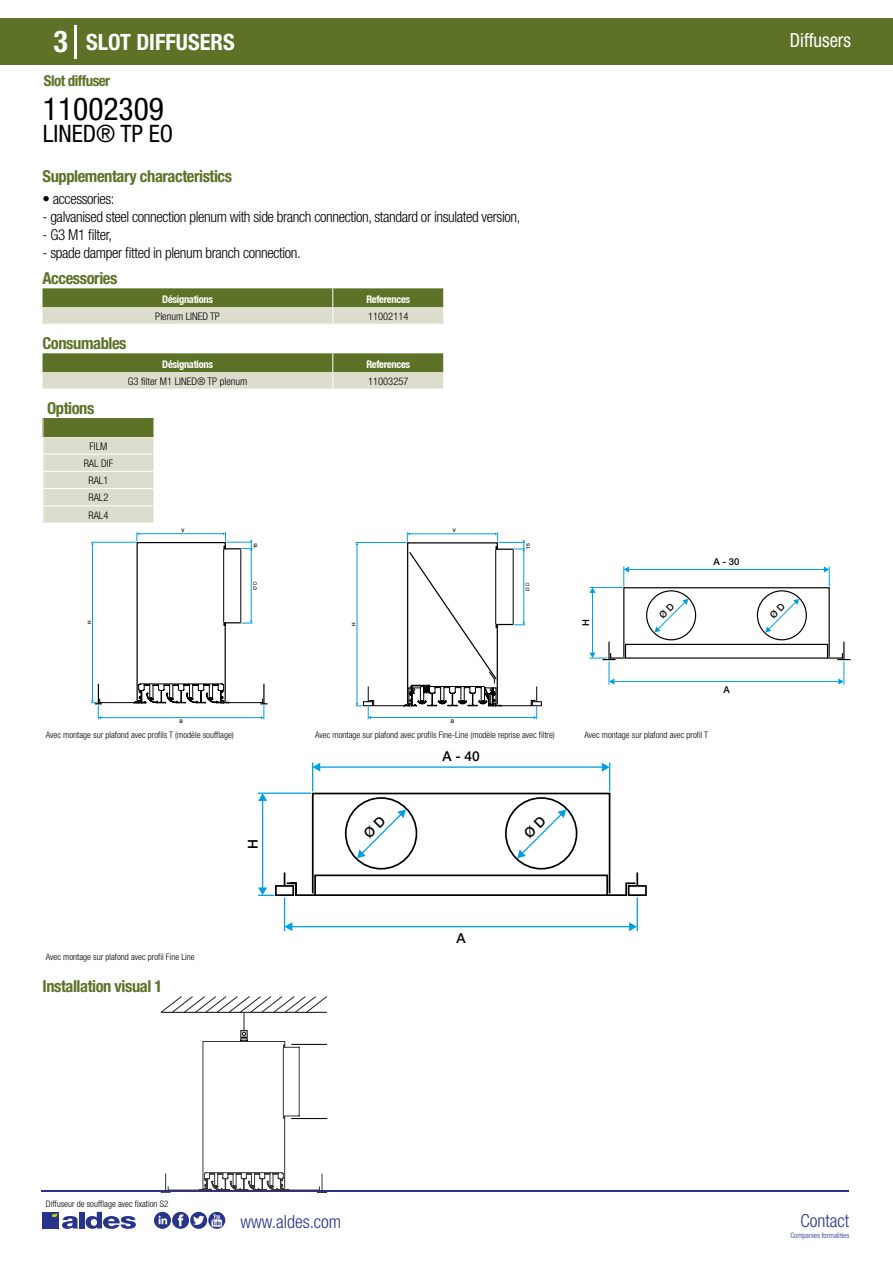
<style>
.page{position:relative;width:893px;height:1263px;background:#fff}
.page>*{position:absolute;margin:0;border:0;box-sizing:border-box;transform-origin:0 0}
.t1{font:condensed 31.5px "Helvetica Neue LT Std";color:#000}
.t2{font:700 condensed 30px "Helvetica Neue LT Std";color:#fff}
.t3{font:condensed 24px "Helvetica Neue LT Std";color:#000}
.t4{font:700 condensed 22.5px "Helvetica Neue LT Std";color:#fff}
.t5{font:condensed 19.5px "Helvetica Neue LT Std";color:#fff;scale:.95 1}
.t6{font:300 condensed 18px "Helvetica Neue";color:#28348b}
.t7{font:700 condensed 16.5px "Helvetica Neue LT Std";letter-spacing:-.025em;color:#5d7227}
.t8{font:300 condensed 15px "Helvetica Neue LT Std";letter-spacing:-.025em;color:#000}
.t9{font:700 condensed 15px "Helvetica Neue LT Std";letter-spacing:-.035em;color:#5d7227}
.t10{font:500 13.65px "Helvetica Neue";color:#000}
.t11{font:300 condensed 10.5px/17.2px "Helvetica Neue";color:#000;text-align:center}
.t12{font:700 condensed 10.5px "Helvetica Neue";letter-spacing:-.03em;color:#fff}
.t13{font:500 9.45px "Helvetica Neue";color:#000}
.t14{font:300 condensed 9px "Helvetica Neue";color:#000}
.t15{font:300 condensed 7.5px "Helvetica Neue";color:#28348b}
.t16{font:500 4.95px "Helvetica Neue";color:#000}
.t17{font:500 4.8px "Helvetica Neue";color:#000}
</style>
<div class="page">
<div style="left:0;top:18px;width:893px;height:46px;background:#5d7227"></div>
<hr style="left:74px;top:25px;width:2px;height:33px;background:#fff">
<hr style="left:41px;top:1190px;width:808px;height:1px;background:#28348b">
<svg style="left:154px;top:1212px;width:71px;height:17px"></svg>
<div style="left:42px;top:1212px;width:17px;height:16px;background:#28348b"></div>
<div style="left:79px;top:1212px;width:5px;height:16px;background:#28348b"></div>
<svg style="left:86px;top:1212px;width:50px;height:17px"></svg>
<svg style="left:52px;top:1213px;width:26px;height:16px"></svg>
<svg style="left:43px;top:288px;width:401px;height:36px;background:#9ba678"></svg>
<svg style="left:43px;top:353px;width:401px;height:36px;background:#9ba678"></svg>
<svg style="left:43px;top:418px;width:111px;height:105px;background:#c7cbb1"></svg>
<svg style="left:91px;top:532px;width:176px;height:187px"></svg>
<svg style="left:356px;top:532px;width:186px;height:187px"></svg>
<hr style="left:284px;top:897px;width:1px;height:34px;background:#009fe3">
<hr style="left:637px;top:897px;width:1px;height:34px;background:#009fe3">
<hr style="left:291px;top:926px;width:340px;height:1px;background:#009fe3">
<svg style="left:629px;top:922px;width:8px;height:9px"></svg>
<svg style="left:285px;top:922px;width:7px;height:9px"></svg>
<svg style="left:161px;top:996px;width:166px;height:197px"></svg>
<hr style="left:291px;top:1044px;width:36px;height:1px;background:#020203">
<hr style="left:291px;top:1118px;width:36px;height:1px;background:#020203">
<svg style="left:589px;top:566px;width:261px;height:119px"></svg>
<svg style="left:258px;top:763px;width:389px;height:133px"></svg>
<h2 class="t2" style="left:54px;top:24px;width:16px">3</h2>
<h3 class="t4" style="left:86px;top:28px;width:150px">SLOT DIFFUSERS</h3>
<h3 class="t5" style="left:790px;top:29px;width:66px">Diffusers</h3>
<h3 class="t9" style="left:44px;top:71px;width:68px">Slot diffuser</h3>
<h1 class="t1" style="left:43px;top:91px;width:122px">11002309</h1>
<h3 class="t3" style="left:43px;top:120px;width:132px">LINED® TP EO</h3>
<h3 class="t7" style="left:43px;top:166px;width:191px">Supplementary characteristics</h3>
<h3 class="t8" style="left:43px;top:190px;width:74px">• accessories:</h3>
<h3 class="t8" style="left:43px;top:208px;width:479px">- galvanised steel connection plenum with side branch connection, standard or insulated version,</h3>
<h3 class="t8" style="left:43px;top:226px;width:71px">- G3 M1 filter,</h3>
<h3 class="t8" style="left:43px;top:244px;width:260px">- spade damper fitted in plenum branch connection.</h3>
<h3 class="t7" style="left:43px;top:268px;width:76px">Accessories</h3>
<p class="t12" style="left:162px;top:293px;width:52px">Désignations</p>
<p class="t12" style="left:366px;top:293px;width:45px">References</p>
<p class="t11" style="left:155px;top:307px;width:66px">Plenum LINED TP</p>
<p class="t11" style="left:368px;top:307px;width:42px">11002114</p>
<h3 class="t7" style="left:43px;top:333px;width:86px">Consumables</h3>
<p class="t12" style="left:162px;top:358px;width:52px">Désignations</p>
<p class="t12" style="left:366px;top:358px;width:45px">References</p>
<p class="t11" style="left:128px;top:372px;width:121px">G3 filter M1 LINED® TP plenum</p>
<p class="t11" style="left:368px;top:372px;width:42px">11003257</p>
<h3 class="t7" style="left:47px;top:398px;width:49px">Options</h3>
<p class="t11" style="left:84px;top:437px;width:31px">FILM<br>RAL DIF<br>RAL1<br>RAL2<br>RAL4</p>
<p class="t17" style="left:182px;top:527px;width:4px">V</p>
<p class="t17" style="left:253px;top:548px;width:7px;rotate:-90deg">15</p>
<p class="t16" style="left:453px;top:527px;width:5px">V</p>
<p class="t16" style="left:525px;top:549px;width:7px;rotate:-90deg">15</p>
<p class="t17" style="left:86px;top:624px;width:5px;rotate:-90deg">H</p>
<p class="t17" style="left:179px;top:718px;width:5px">B</p>
<p class="t16" style="left:351px;top:626px;width:5px;rotate:-90deg">H</p>
<p class="t16" style="left:451px;top:718px;width:5px">B</p>
<p class="t13" style="left:580px;top:626px;width:8px;rotate:-90deg">H</p>
<p class="t13" style="left:714px;top:556px;width:27px">A - 30</p>
<p class="t13" style="left:723px;top:683px;width:8px">A</p>
<p class="t14" style="left:46px;top:730px;width:189px">Avec montage sur plafond avec profils T (modèle soufflage)</p>
<p class="t14" style="left:315px;top:730px;width:241px">Avec montage sur plafond avec profils Fine-Line (modèle reprise avec filtre)</p>
<p class="t14" style="left:584px;top:730px;width:125px">Avec montage sur plafond avec profil T</p>
<h3 class="t10" style="left:443px;top:748px;width:39px">A - 40</h3>
<p class="t14" style="left:46px;top:951px;width:150px">Avec montage sur plafond avec profil Fine Line</p>
<h3 class="t7" style="left:43px;top:976px;width:121px">Installation visual 1</h3>
<h3 class="t10" style="left:245px;top:849px;width:11px;rotate:-90deg">H</h3>
<p class="t14" style="left:46px;top:1198px;width:124px">Diffuseur de soufflage avec fixation S2</p>
<h3 class="t6" style="left:240px;top:1211px;width:102px">www.aldes.com</h3>
<h3 class="t10" style="left:457px;top:929px;width:11px">A</h3>
<h3 class="t6" style="left:800px;top:1211px;width:50px">Contact</h3>
<p class="t15" style="left:790px;top:1230px;width:60px">Companies formalities</p>
</div>
